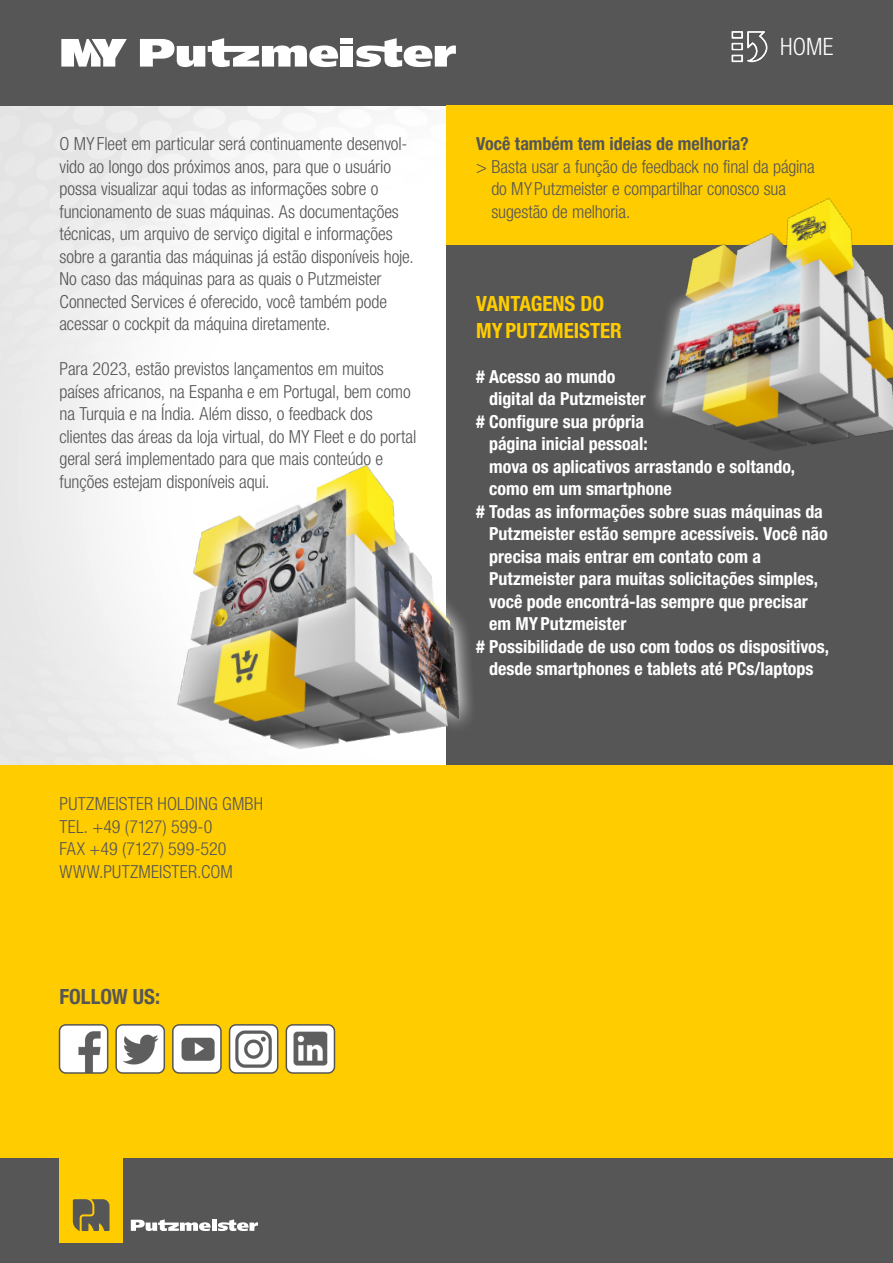
<style>
.page{position:relative;width:893px;height:1263px;background:#fff}
.page>*{position:absolute;margin:0;border:0;box-sizing:border-box;transform-origin:0 0}
.t1{font:300 condensed 24px "Helvetica Neue LT Pro";color:#fff}
.t2{font:700 condensed 21px/26.2px "Helvetica Neue LT Pro";color:#fc0}
.t3{font:700 condensed 21px "Helvetica Neue LT Pro";color:#565656}
.t4{font:300 condensed 18px/22.5px "Helvetica Neue LT Pro";letter-spacing:-.005em;color:#565656}
.t5{font:700 condensed 18px "Helvetica Neue LT Pro";color:#fff}
.t6{font:700 condensed 18px "Helvetica Neue LT Pro";color:#565656}
</style>
<div class="page">
<img style="left:0;top:105px;width:446px;height:660px">
<div style="left:446px;top:244px;width:447px;height:521px;background:#565656"></div>
<div style="left:0;top:0;width:893px;height:105px;background:#565656"></div>
<img style="left:731px;top:31px;width:37px;height:32px">
<div style="left:446px;top:105px;width:447px;height:139px;background:#fc0"></div>
<div style="left:0;top:1158px;width:893px;height:105px;background:#565656"></div>
<div style="left:60px;top:1137px;width:63px;height:105px;background:#fc0"></div>
<svg style="left:59px;top:1199px;width:199px;height:44px"></svg>
<img style="left:594px;top:198px;width:299px;height:252px">
<div style="left:0;top:765px;width:893px;height:393px;background:#fc0"></div>
<img style="left:62px;top:1027px;width:46px;height:44px">
<div style="left:59px;top:1024px;width:49px;height:50px;border:2px solid #565656;border-radius:6px"></div>
<img style="left:118px;top:1027px;width:44px;height:44px">
<div style="left:115px;top:1024px;width:50px;height:50px;border:2px solid #565656;border-radius:6px"></div>
<img style="left:175px;top:1027px;width:44px;height:44px">
<div style="left:172px;top:1024px;width:50px;height:50px;border:2px solid #565656;border-radius:6px"></div>
<img style="left:232px;top:1027px;width:46px;height:44px">
<div style="left:229px;top:1024px;width:49px;height:50px;border:2px solid #565656;border-radius:6px"></div>
<img style="left:289px;top:1027px;width:43px;height:44px">
<div style="left:286px;top:1024px;width:49px;height:50px;border:2px solid #565656;border-radius:6px"></div>
<img style="left:147px;top:435px;width:325px;height:330px">
<div style="left:341px;top:46px;width:12px;height:21px;background:#fff"></div>
<svg style="left:356px;top:38px;width:100px;height:29px"></svg>
<svg style="left:140px;top:38px;width:198px;height:29px"></svg>
<div style="left:341px;top:38px;width:12px;height:6px;background:#fff"></div>
<svg style="left:61px;top:39px;width:66px;height:28px"></svg>
<p class="t4" style="left:60px;top:132px;width:356px">O MY Fleet em particular será continuamente desenvol&shy;vido ao longo dos próximos anos, para que o usuário possa visualizar aqui todas as informações sobre o funcionamento de suas máquinas. As documentações técnicas, um arquivo de serviço digital e informações sobre a garantia das máquinas já estão disponíveis hoje.<br>No caso das máquinas para as quais o Putzmeister Connected Services é oferecido, você também pode acessar o cockpit da máquina diretamente.</p>
<p class="t4" style="left:60px;top:357px;width:358px">Para 2023, estão previstos lançamentos em muitos países africanos, na Espanha e em Portugal, bem como na Turquia e na Índia. Além disso, o feedback dos clientes das áreas da loja virtual, do MY Fleet e do portal geral será implementado para que mais conteúdo e funções estejam disponíveis aqui.</p>
<p class="t4" style="left:60px;top:792px;width:205px">PUTZMEISTER HOLDING GMBH<br>TEL. +49 (7127) 599-0<br>FAX +49 (7127) 599-520<br>WWW.PUTZMEISTER.COM</p>
<p class="t3" style="left:60px;top:984px;width:102px">FOLLOW US:</p>
<h1 class="t1" style="left:780px;top:33px;width:55px">HOME</h1>
<p class="t6" style="left:476px;top:133px;width:274px">Você também tem ideias de melhoria?</p>
<p class="t4" style="left:491px;top:155px;width:325px;text-indent:-15px">&gt; Basta usar a função de feedback no final da página do MY Putzmeister e compartilhar conosco sua sugestão de melhoria.</p>
<p class="t2" style="left:476px;top:290px;width:147px">VANTAGENS DO<br>MYPUTZMEISTER</p>
<p class="t5" style="left:476px;top:365px;width:141px"># Acesso ao mundo</p>
<p class="t5" style="left:489px;top:388px;width:158px">digital da Putzmeister</p>
<p class="t5" style="left:476px;top:410px;width:169px"># Configure sua própria</p>
<p class="t5" style="left:489px;top:433px;width:160px">página inicial pessoal:</p>
<p class="t5" style="left:489px;top:455px;width:307px">mova os aplicativos arrastando e soltando,</p>
<p class="t5" style="left:489px;top:478px;width:184px">como em um smartphone</p>
<p class="t5" style="left:476px;top:500px;width:348px"># Todas as informações sobre suas máquinas da</p>
<p class="t5" style="left:489px;top:523px;width:340px">Putzmeister estão sempre acessíveis. Você não</p>
<p class="t5" style="left:489px;top:545px;width:273px">precisa mais entrar em contato com a</p>
<p class="t5" style="left:489px;top:568px;width:330px">Putzmeister para muitas solicitações simples,</p>
<p class="t5" style="left:489px;top:590px;width:320px">você pode encontrá-las sempre que precisar</p>
<p class="t5" style="left:489px;top:613px;width:139px">em MYPutzmeister</p>
<p class="t5" style="left:476px;top:635px;width:354px"># Possibilidade de uso com todos os dispositivos,</p>
<p class="t5" style="left:489px;top:658px;width:326px">desde smartphones e tablets até PCs/laptops</p>
</div>
